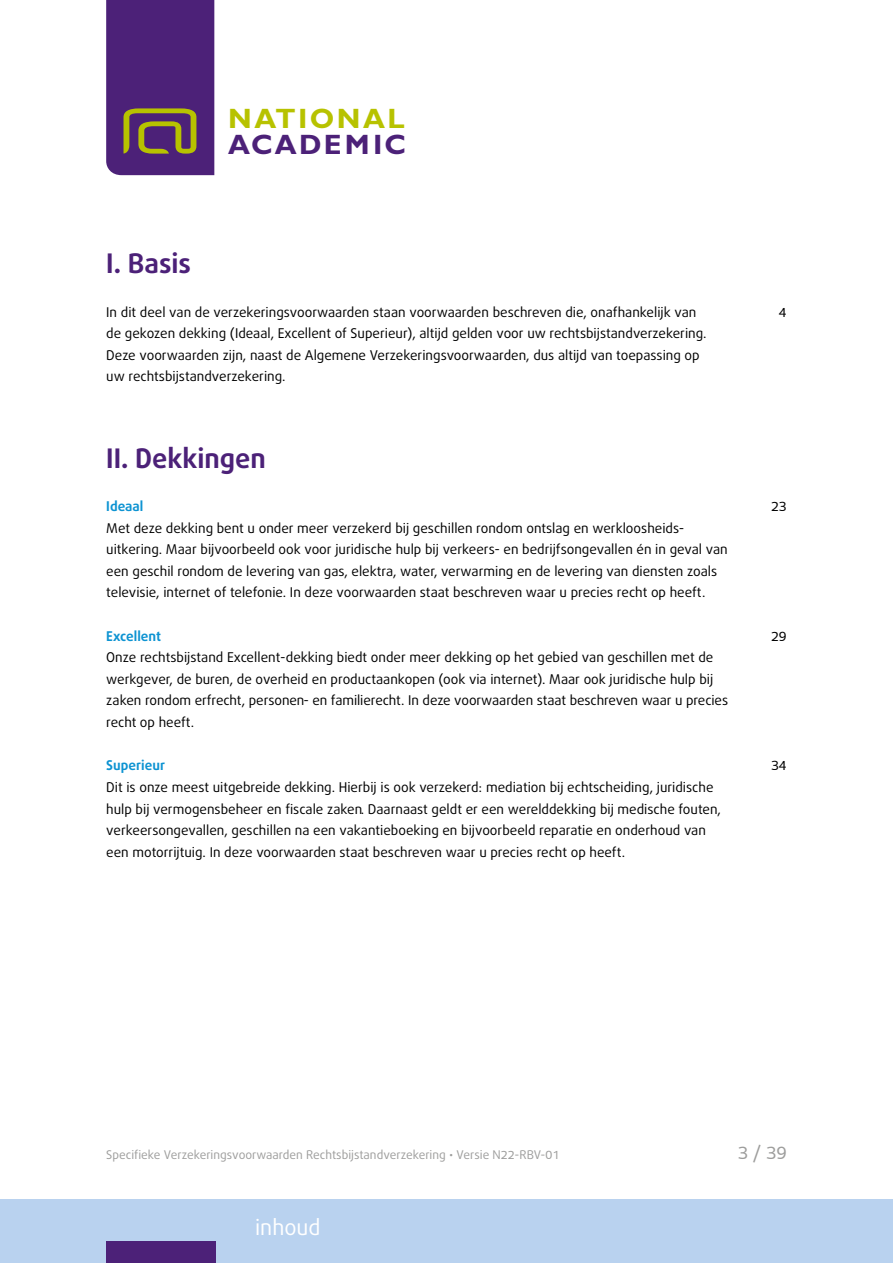
<style>
.page{position:relative;width:893px;height:1263px;background:#fff}
.page>*{position:absolute;margin:0;border:0;box-sizing:border-box;transform-origin:0 0}
.t1{font:700 28.05px "Gill Sans";letter-spacing:.085em;color:#b7c200}
.t2{font:700 28.05px "Gill Sans";letter-spacing:.075em;color:#4c2178}
.t3{font:700 27px "Bagus";color:#4c2178}
.t4{font:21.6px "Bagus";color:#fff}
.t5{font:18px "Bagus";color:#9d9d9c}
.t6{font:13.5px/21.6px "Bagus";color:#000}
.t7{font:700 13.5px "Bagus";color:#0d93d2}
.t8{font:12px "Bagus";color:#9d9d9c}
</style>
<div class="page">
<div style="left:0;top:1199px;width:893px;height:64px;background:#b9d2ef"></div>
<div style="left:106px;top:1242px;width:110px;height:21px;background:#4c2178"></div>
<svg style="left:106px;top:0;width:108px;height:175px;background:#542e71"></svg>
<h1 class="t1" style="left:228px;top:102px;width:178px">NATIONAL</h1>
<h1 class="t2" style="left:228px;top:128px;width:179px">ACADEMIC</h1>
<h2 class="t3" style="left:106px;top:246px;width:86px">I. Basis</h2>
<p class="t6" style="left:106px;top:301px;width:592px">In dit deel van de verzekeringsvoorwaarden staan voorwaarden beschreven die, onafhankelijk van</p>
<p class="t6" style="left:779px;top:301px;width:9px">4</p>
<p class="t6" style="left:106px;top:323px;width:602px">de gekozen dekking (Ideaal, Excellent of Superieur), altijd gelden voor uw rechtsbijstandverzekering.<br>Deze voorwaarden zijn, naast de Algemene Verzekeringsvoorwaarden, dus altijd van toepassing op uw rechtsbijstandverzekering.</p>
<h2 class="t3" style="left:106px;top:440px;width:161px">II. Dekkingen</h2>
<p class="t7" style="left:106px;top:497px;width:39px">Ideaal</p>
<p class="t6" style="left:771px;top:496px;width:17px">23</p>
<p class="t6" style="left:106px;top:517px;width:623px">Met deze dekking bent u onder meer verzekerd bij geschillen rondom ontslag en werkloosheids&shy;uitkering. Maar bijvoorbeeld ook voor juridische hulp bij verkeers- en bedrijfsongevallen én in geval van een geschil rondom de levering van gas, elektra, water, verwarming en de levering van diensten zoals televisie, internet of telefonie. In deze voorwaarden staat beschreven waar u precies recht op heeft.</p>
<p class="t7" style="left:106px;top:627px;width:56px">Excellent</p>
<p class="t6" style="left:771px;top:625px;width:17px">29</p>
<p class="t6" style="left:106px;top:647px;width:623px">Onze rechtsbijstand Excellent-dekking biedt onder meer dekking op het gebied van geschillen met de werkgever, de buren, de overheid en productaankopen (ook via internet). Maar ook juridische hulp bij zaken rondom erfrecht, personen- en familierecht. In deze voorwaarden staat beschreven waar u precies recht op heeft.</p>
<p class="t7" style="left:106px;top:756px;width:60px">Superieur</p>
<p class="t6" style="left:771px;top:755px;width:17px">34</p>
<p class="t6" style="left:106px;top:776px;width:616px">Dit is onze meest uitgebreide dekking. Hierbij is ook verzekerd: mediation bij echtscheiding, juridische hulp bij vermogensbeheer en fiscale zaken. Daarnaast geldt er een werelddekking bij medische fouten, verkeersongevallen, geschillen na een vakantieboeking en bijvoorbeeld reparatie en onderhoud van een motorrijtuig. In deze voorwaarden staat beschreven waar u precies recht op heeft.</p>
<p class="t8" style="left:106px;top:1147px;width:454px">Specifieke Verzekeringsvoorwaarden Rechtsbijstandverzekering • Versie N22-RBV-01</p>
<h3 class="t5" style="left:738px;top:1141px;width:50px">3 / 39</h3>
<h3 class="t4" style="left:255px;top:1212px;width:67px">inhoud</h3>
</div>
